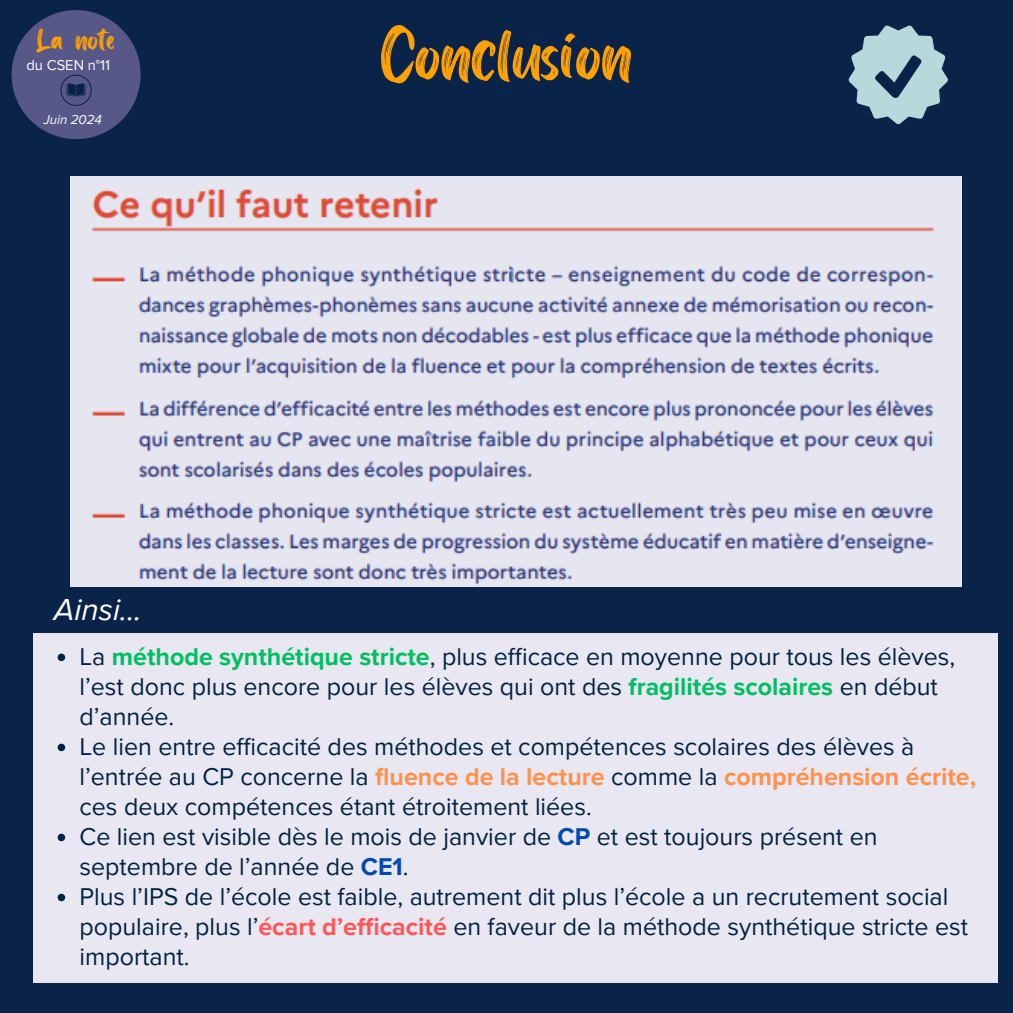
<style>
.page{position:relative;width:1013px;height:1013px;background:#fff}
.page>*{position:absolute;margin:0;border:0;box-sizing:border-box;transform-origin:0 0}
.t1{font:77.88px "Redkits";color:#fea106}
.t2{font:31.5px "Redkits";color:#fea106}
.t3{font:italic 31.25px "Proxima Nova";color:#fff}
.t4{font:25px/30px "Proxima Nova";color:#01233f}
.t5{font:14.75px "Proxima Nova";color:#fff}
.t6{font:italic 13.25px "Proxima Nova";color:#fff}
.s1{font-weight:700;color:#00bf63}
.s2{font-weight:700;color:#ff914d}
.s3{font-weight:700;color:#004aad}
.s4{font-weight:700;color:#ff5757}
</style>
<div class="page">
<div style="left:0;top:0;width:1012px;height:1012px;background:#0a2449"></div>
<div style="left:12px;top:10px;width:129px;height:129px;background:#575888;border-radius:50%"></div>
<svg style="left:60px;top:75px;width:31px;height:31px"></svg>
<div style="left:33px;top:633px;width:964px;height:349px;background:#e9e7f2"></div>
<svg style="left:58px;top:653px;width:7px;height:8px"></svg>
<svg style="left:58px;top:743px;width:7px;height:8px"></svg>
<svg style="left:58px;top:833px;width:7px;height:8px"></svg>
<svg style="left:58px;top:893px;width:7px;height:8px"></svg>
<img style="left:70px;top:177px;width:891px;height:409px">
<svg style="left:848px;top:25px;width:99px;height:99px"></svg>
<p class="t2" style="left:36px;top:19px;width:80px">La note</p>
<p class="t5" style="left:26px;top:56px;width:85px">du CSEN n°11</p>
<h2 class="t6" style="left:43px;top:112px;width:60px">Juin 2024</h2>
<p class="t3" style="left:54px;top:591px;width:89px">Ainsi...</p>
<p class="t1" style="left:381px;top:4px;width:252px">Conclusion</p>
<h2 class="t4" style="left:79px;top:642px;width:877px">La <span class="s1">méthode synthétique stricte</span>, plus efficace en moyenne pour tous les élèves, l’est donc plus encore pour les élèves qui ont des <span class="s1">fragilités scolaires</span> en début d’année.</h2>
<p class="t4" style="left:79px;top:732px;width:898px">Le lien entre efficacité des méthodes et compétences scolaires des élèves à l’entrée au CP concerne la <span class="s2">fluence de la lecture</span> comme la <span class="s2">compréhension écrite, </span>ces deux compétences étant étroitement liées.</p>
<p class="t4" style="left:79px;top:822px;width:799px">Ce lien est visible dès le mois de janvier de <span class="s3">CP</span> et est toujours présent en septembre de l’année de <span class="s3">CE1</span>.</p>
<p class="t4" style="left:79px;top:882px;width:890px">Plus l’IPS de l’école est faible, autrement dit plus l’école a un recrutement social populaire, plus l’<span class="s4">écart d’efficacité</span> en faveur de la méthode synthétique stricte est important.</p>
</div>
